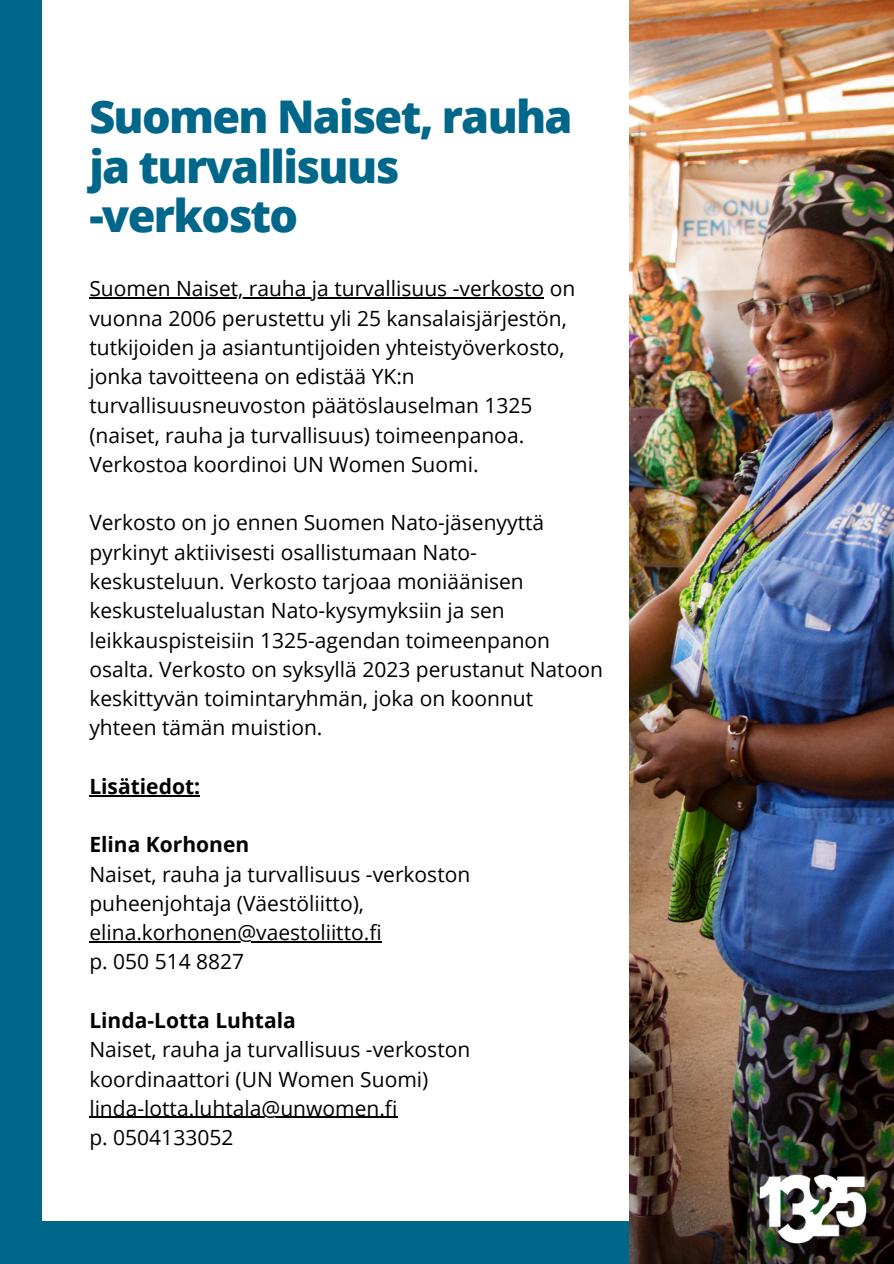
<style>
.page{position:relative;width:894px;height:1264px;background:#fff}
.page>*{position:absolute;margin:0;border:0;box-sizing:border-box;transform-origin:0 0}
.t1{font:800 45px/49.5px "Open Sans";letter-spacing:-.04em;color:#01678a}
.t2{font:21px/29.2px "Open Sans";color:#000}
.t3{font:700 21px "Open Sans";color:#000}
</style>
<div class="page">
<div style="left:0;top:0;width:42px;height:1263px;background:#01678a"></div>
<div style="left:37px;top:1221px;width:767px;height:42px;background:#01678a"></div>
<img style="left:629px;top:0;width:264px;height:1263px">
<hr style="left:89px;top:297px;width:455px;height:1px;background:#000">
<hr style="left:89px;top:795px;width:111px;height:1px;background:#000">
<hr style="left:89px;top:941px;width:293px;height:1px;background:#000">
<hr style="left:89px;top:1116px;width:308px;height:1px;background:#000">
<img style="left:736px;top:1133px;width:153px;height:130px">
<p class="t1" style="left:89px;top:91px;width:484px">Suomen Naiset, rauha ja turvallisuus -verkosto</p>
<p class="t2" style="left:89px;top:273px;width:487px">Suomen Naiset, rauha ja turvallisuus -verkosto on vuonna 2006 perustettu yli 25 kansalaisjärjestön, tutkijoiden ja asiantuntijoiden yhteistyöverkosto, jonka tavoitteena on edistää YK:n turvallisuusneuvoston päätöslauselman 1325 (naiset, rauha ja turvallisuus) toimeenpanoa.<br>Verkostoa koordinoi UN Women Suomi.</p>
<p class="t2" style="left:89px;top:507px;width:515px">Verkosto on jo ennen Suomen Nato-jäsenyyttä pyrkinyt aktiivisesti osallistumaan Nato&shy;keskusteluun. Verkosto tarjoaa moniäänisen keskustelualustan Nato-kysymyksiin ja sen leikkauspisteisiin 1325-agendan toimeenpanon osalta. Verkosto on syksyllä 2023 perustanut Natoon keskittyvän toimintaryhmän, joka on koonnut yhteen tämän muistion.</p>
<p class="t3" style="left:89px;top:771px;width:112px">Lisätiedot:</p>
<p class="t3" style="left:89px;top:830px;width:161px">Elina Korhonen</p>
<h2 class="t2" style="left:89px;top:858px;width:382px">Naiset, rauha ja turvallisuus -verkoston puheenjohtaja (Väestöliitto),</h2>
<p class="t2" style="left:89px;top:917px;width:294px">elina.korhonen@vaestoliitto.fi p. 050 514 8827</p>
<p class="t3" style="left:89px;top:1005px;width:208px">Linda-Lotta Luhtala</p>
<p class="t2" style="left:89px;top:1034px;width:382px">Naiset, rauha ja turvallisuus -verkoston koordinaattori (UN Women Suomi)</p>
<p class="t2" style="left:89px;top:1092px;width:309px">linda-lotta.luhtala@unwomen.fi</p>
<p class="t2" style="left:89px;top:1122px;width:145px">p. 0504133052</p>
</div>
